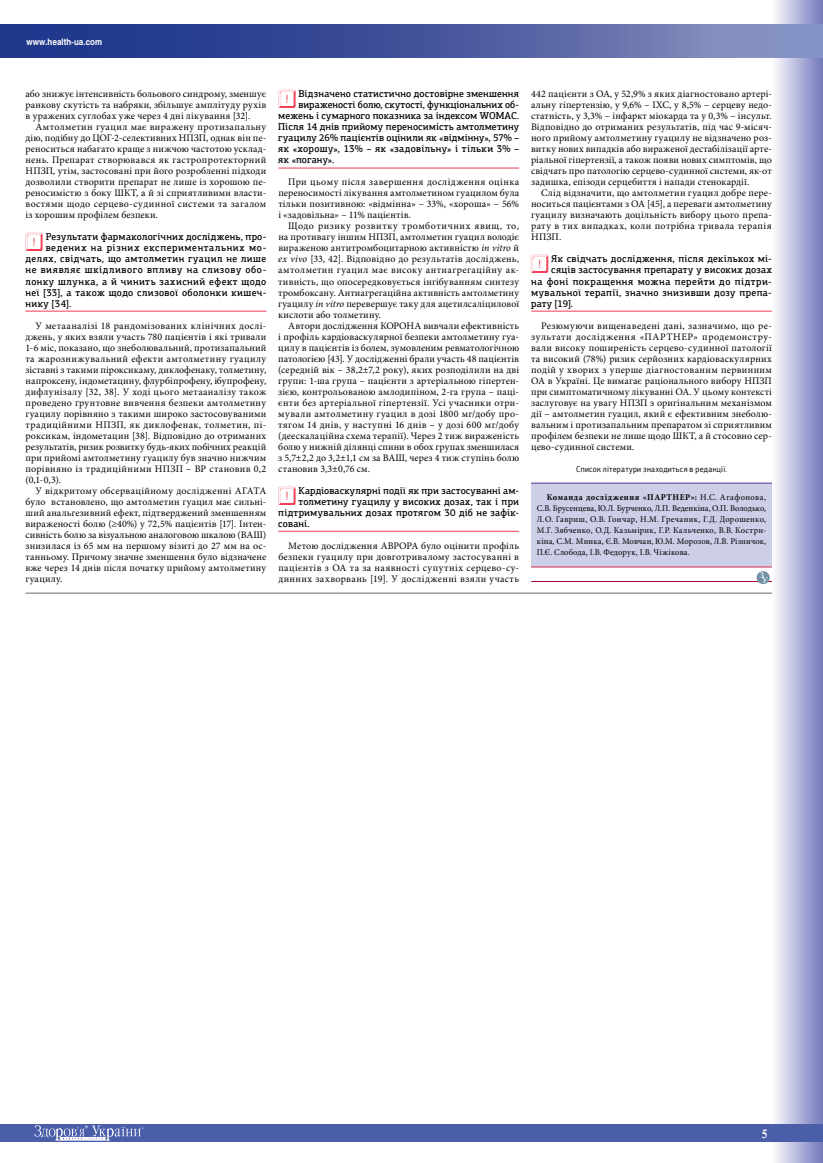
<style>
.page{position:relative;width:823px;height:1163px;background:#fff}
.page>*{position:absolute;margin:0;border:0;box-sizing:border-box;transform-origin:0 0}
.t1{font:21.7px "Keystroke";color:#ef4056;scale:.95 1}
.t2{font:700 12px "Newton C";color:#fff;scale:.9 1}
.t3{font:10px/11px "Minion Pro";letter-spacing:.02em;color:#000;text-align:justify}
.t4{font:500 10px "PF Agora Slab Pro";letter-spacing:.025em;color:#000;scale:.95 1}
.t5{font:500 10px "PF Agora Slab Pro";letter-spacing:.005em;color:#000;scale:.95 1}
.t6{font:500 10px "PF Agora Slab Pro";letter-spacing:.045em;color:#000;scale:.95 1}
.t7{font:500 10px "PF Agora Slab Pro";letter-spacing:.065em;color:#000;scale:.95 1}
.t8{font:500 10px "PF Agora Slab Pro";letter-spacing:.055em;color:#000;scale:.95 1}
.t9{font:700 9px "Helios";letter-spacing:.005em;color:#fff;scale:.88 1}
.t10{font:8.8px/11px "Minion Pro";letter-spacing:.015em;color:#000;text-align:justify}
.t11{font:8.6px "Newton C";color:#fff;scale:.95 1}
.t12{font:8.5px "PF Agora Sans Pro";letter-spacing:.035em;color:#000;scale:.9 1}
.s1{font-style:italic}
.s2{font-weight:700}
</style>
<div class="page">
<div style="left:771px;top:0;width:51px;height:1162px;background:linear-gradient(to right,#fff,#757abc)"></div>
<div style="left:0;top:1124px;width:822px;height:17px;background:#4b5eaa"></div>
<svg style="left:35px;top:1125px;width:109px;height:15px"></svg>
<svg style="left:0;top:24px;width:822px;height:33px"></svg>
<hr style="left:26px;top:311px;width:240px;height:1px;background:#ef4056">
<hr style="left:278px;top:168px;width:241px;height:1px;background:#ef4056">
<hr style="left:278px;top:531px;width:241px;height:1px;background:#ef4056">
<hr style="left:531px;top:311px;width:240px;height:1px;background:#ef4056">
<div style="left:531px;top:483px;width:240px;height:84px;background:#cdcee8"></div>
<hr style="left:531px;top:482px;width:240px;height:1px;background:#522e91">
<hr style="left:531px;top:566px;width:240px;height:1px;background:#ef4056">
<hr style="left:531px;top:581px;width:240px;height:1px;background:#a70531">
<div style="left:756px;top:571px;width:13px;height:13px;background:#708fa3;border-radius:50%"></div>
<hr style="left:26px;top:593px;width:745px;height:1px;background:#939598">
<p class="t9" style="left:27px;top:36px;width:87px">www.health-ua.com</p>
<p class="t3" style="left:26px;top:89px;width:242px">або знижує інтенсивність больового синдрому, зменшує ранкову скутість та набряки, збільшує амплітуду рухів в уражених суглобах уже через 4 дні лікування [32].</p>
<p class="t3" style="left:26px;top:122px;width:242px;text-indent:10px">Амтолметин гуацил має виражену протизапальну дію, подібну до ЦОГ‑2-селективних НПЗП, однак він пе&shy;реноситься набагато краще з нижчою частотою усклад&shy;нень. Препарат створювався як гастропротекторний НПЗП, утім, застосовані при його розробленні підходи дозволили створити препарат не лише із хорошою пе&shy;реносимістю з боку ШКТ, а й зі сприятливими власти&shy;востями щодо серцево-судинної системи та загалом із хорошим профілем безпеки.</p>
<h1 class="t1" style="left:26px;top:231px;width:21px">!</h1>
<p class="t4" style="left:46px;top:231px;width:233px">Результати фармакологічних досліджень, про-</p>
<p class="t7" style="left:46px;top:242px;width:233px">ведених на різних експериментальних мо-</p>
<p class="t6" style="left:26px;top:253px;width:255px">делях, свідчать, що амтолметин гуацил не лише</p>
<p class="t7" style="left:26px;top:264px;width:255px">не виявляє шкідливого впливу на слизову обо-</p>
<p class="t6" style="left:26px;top:275px;width:255px">лонку шлунка, а й чинить захисний ефект щодо</p>
<p class="t4" style="left:26px;top:286px;width:255px">неї [33], а також щодо слизової оболонки кишеч-</p>
<p class="t4" style="left:26px;top:297px;width:50px">нику [34].</p>
<p class="t3" style="left:26px;top:320px;width:242px;text-indent:10px">У метааналізі 18 рандомізованих клінічних дослі&shy;джень, у яких взяли участь 780 пацієнтів і які тривали 1-6 міс, показано, що знеболювальний, протизапальний та жарознижувальний ефекти амтолметину гуацилу зіставні з такими піроксикаму, диклофенаку, толметину, напроксену, індометацину, флурбіпрофену, ібупрофену, дифлунізалу [32, 38]. У ході цього метааналізу також проведено ґрунтовне вивчення безпеки амтолметину гуацилу порівняно з такими широко застосовуваними традиційними НПЗП, як диклофенак, толметин, пі&shy;роксикам, індометацин [38]. Відповідно до отриманих результатів, ризик розвитку будь-яких побічних реакцій при прийомі амтолметину гуацилу був значно нижчим порівняно із традиційними НПЗП – ВР становив 0,2 (0,1-0,3).</p>
<p class="t3" style="left:26px;top:485px;width:242px;text-indent:10px">У відкритому обсерваційному дослідженні АГАТА було встановлено, що амтолметин гуацил має сильні&shy;ший анальгезивний ефект, підтверджений зменшенням вираженості болю (≥40%) у 72,5% пацієнтів [17]. Інтен&shy;сивність болю за візуальною аналоговою шкалою (ВАШ) знизилася із 65 мм на першому візиті до 27 мм на ос&shy;танньому. Причому значне зменшення було відзначене вже через 14 днів після початку прийому амтолметину гуацилу.</p>
<h1 class="t1" style="left:278px;top:88px;width:21px">!</h1>
<p class="t4" style="left:298px;top:88px;width:233px">Відзначено статистично достовірне зменшення</p>
<p class="t5" style="left:298px;top:99px;width:233px">вираженості болю, скутості, функціональних об-</p>
<p class="t5" style="left:278px;top:110px;width:255px">межень і сумарного показника за індексом WOMAC.</p>
<p class="t4" style="left:278px;top:121px;width:255px">Після 14 днів прийому переносимість амтолметину</p>
<p class="t5" style="left:278px;top:132px;width:255px">гуацилу 26% пацієнтів оцінили як «відмінну», 57% –</p>
<p class="t4" style="left:278px;top:143px;width:255px">як «хорошу», 13% – як «задовільну» і тільки 3% –</p>
<p class="t4" style="left:278px;top:154px;width:60px">як «погану».</p>
<p class="t3" style="left:278px;top:177px;width:242px;text-indent:10px">При цьому після завершення дослідження оцінка переносимості лікування амтолметином гуацилом була тільки позитивною: «відмінна» – 33%, «хороша» – 56% і «задовільна» – 11% пацієнтів.</p>
<p class="t3" style="left:278px;top:221px;width:242px;text-indent:10px">Щодо ризику розвитку тромботичних явищ, то, на противагу іншим НПЗП, амтолметин гуацил володіє вираженою антитромбоцитарною активністю <span class="s1">in vitro</span> й <span class="s1">ex vivo</span> [33, 42]. Відповідно до результатів досліджень, амтолметин гуацил має високу антиагрегаційну ак&shy;тивність, що опосередковується інгібуванням синтезу тромбоксану. Антиагрегаційна активність амтолметину гуацилу <span class="s1">in vitro</span> перевершує таку для ацетилсаліцилової кислоти або толметину.</p>
<p class="t3" style="left:278px;top:320px;width:242px;text-indent:10px">Автори дослідження КОРОНА вивчали ефективність і профіль кардіоваскулярної безпеки амтолметину гуа&shy;цилу в пацієнтів із болем, зумовленим ревматологічною патологією [43]. У дослідженні брали участь 48 пацієнтів (середній вік – 38,2±7,2 року), яких розподілили на дві групи: 1-ша група – пацієнти з артеріальною гіпертен&shy;зією, контрольованою амлодипіном, 2-га група – паці&shy;єнти без артеріальної гіпертензії. Усі учасники отри&shy;мували амтолметину гуацил в дозі 1800 мг/добу про&shy;тягом 14 днів, у наступні 16 днів – у дозі 600 мг/добу (деескалаційна схема терапії). Через 2 тиж вираженість болю у нижній ділянці спини в обох групах зменшилася з 5,7±2,2 до 3,2±1,1 см за ВАШ, через 4 тиж ступінь болю становив 3,3±0,76 см.</p>
<h1 class="t1" style="left:278px;top:484px;width:21px">!</h1>
<p class="t4" style="left:298px;top:484px;width:233px">Кардіоваскулярні події як при застосуванні ам-</p>
<p class="t4" style="left:298px;top:495px;width:233px">толметину гуацилу у високих дозах, так і при</p>
<p class="t4" style="left:278px;top:506px;width:255px">підтримувальних дозах протягом 30 діб не зафік-</p>
<p class="t4" style="left:278px;top:517px;width:34px">совані.</p>
<p class="t3" style="left:278px;top:540px;width:242px;text-indent:10px">Метою дослідження АВРОРА було оцінити профіль безпеки гуацилу при довготривалому застосуванні в пацієнтів з ОА та за наявності супутніх серцево-су&shy;динних захворвань [19]. У дослідженні взяли участь</p>
<p class="t3" style="left:531px;top:89px;width:242px">442 пацієнти з ОА, у 52,9% з яких діагностовано артері&shy;альну гіпертензію, у 9,6% – ІХС, у 8,5% – серцеву недо&shy;статність, у 3,3% – інфаркт міокарда та у 0,3% – інсульт.<br>Відповідно до отриманих результатів, під час 9-місяч&shy;ного прийому амтолметину гуацилу не відзначено роз&shy;витку нових випадків або вираженої дестабілізації арте&shy;ріальної гіпертензії, а також появи нових симптомів, що свідчать про патологію серцево-судинної системи, як-от задишка, епізоди серцебиття і напади стенокардії.</p>
<p class="t3" style="left:531px;top:188px;width:242px;text-indent:10px">Слід відзначити, що амтолметин гуацил добре пере&shy;носиться пацієнтами з ОА [45], а переваги амтолметину гуацилу визначають доцільність вибору цього препа&shy;рату в тих випадках, коли потрібна тривала терапія НПЗП.</p>
<h1 class="t1" style="left:531px;top:253px;width:21px">!</h1>
<p class="t4" style="left:551px;top:253px;width:233px">Як свідчать дослідження, після декількох мі-</p>
<p class="t4" style="left:551px;top:264px;width:233px">сяців застосування препарату у високих дозах</p>
<p class="t8" style="left:531px;top:275px;width:255px">на фоні покращення можна перейти до підтри-</p>
<p class="t4" style="left:531px;top:286px;width:255px">мувальної терапії, значно знизивши дозу препа-</p>
<p class="t4" style="left:531px;top:297px;width:46px">рату [19].</p>
<p class="t3" style="left:531px;top:320px;width:242px;text-indent:10px">Резюмуючи вищенаведені дані, зазначимо, що ре&shy;зультати дослідження «ПАРТНЕР» продемонстру&shy;вали високу поширеність серцево-судинної патології та високий (78%) ризик серйозних кардіоваскулярних подій у хворих з уперше діагностованим первинним ОА в Україні. Це вимагає раціонального вибору НПЗП при симптоматичному лікуванні ОА. У цьому контексті заслуговує на увагу НПЗП з оригінальним механізмом дії – амтолметин гуацил, який є ефективним знеболю&shy;вальним і протизапальним препаратом зі сприятливим профілем безпеки не лише щодо ШКТ, а й стосовно сер&shy;цево-судинної системи.</p>
<p class="t12" style="left:575px;top:463px;width:169px">Список літератури знаходиться в редакції.</p>
<p class="t10" style="left:536px;top:492px;width:231px;text-indent:10px"><span class="s2">Команда дослідження «ПАРТНЕР»:</span> Н.С. Агафонова, С.В. Брусенцева, Ю.Л. Бурченко, Л.П. Веденкіна, О.П. Володько, Л.О. Гавриш, О.В. Гончар, Н.М. Гречаник, Г.Д. Дорошенко, М.Г. Зябченко, О.Д. Казьмірик, Г.Р. Кальченко, В.В. Костри&shy;кіна, С.М. Минка, Є.В. Мовчан, Ю.М. Морозов, Л.В. Різничок, П.Є. Слобода, І.В. Федорук, І.В. Чіжікова.</p>
<p class="t11" style="left:759px;top:570px;width:6px">З</p>
<p class="t11" style="left:761px;top:575px;width:7px">У</p>
<p class="t2" style="left:761px;top:1126px;width:8px">5</p>
</div>
